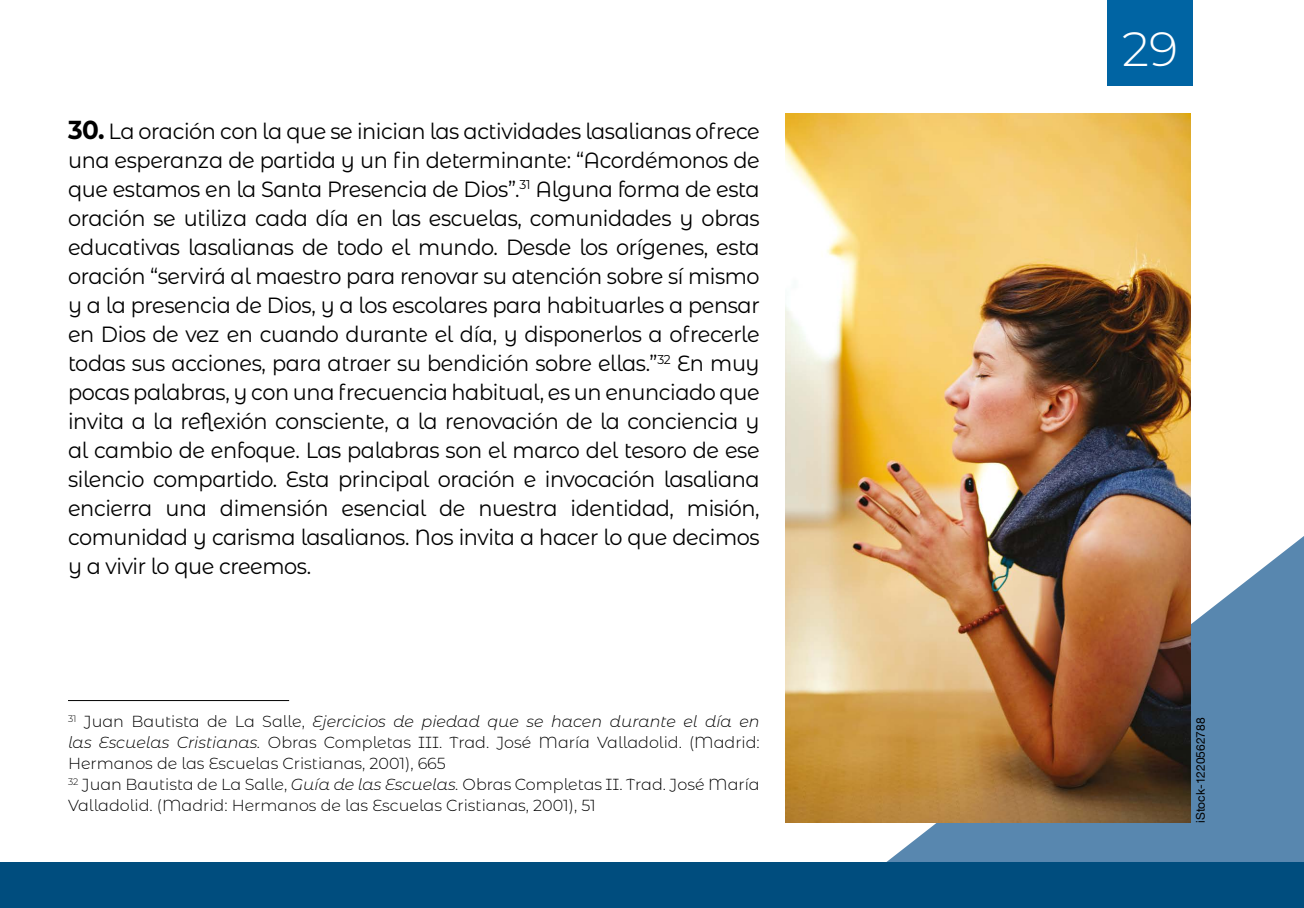
<style>
.page{position:relative;width:1304px;height:908px;background:#fff}
.page>*{position:absolute;margin:0;border:0;box-sizing:border-box;transform-origin:0 0}
.t1{font:300 48px "Montserrat Alternates";color:#fff}
.t2{font:22px/29px "Montserrat Alternates";letter-spacing:-.02em;color:#000;text-align:justify;scale:.95 1}
.t3{font:300 16px/21px "Montserrat Alternates";color:#000}
.t4{font:12px "Helvetica Neue";color:#000}
.s1{font-weight:700;font-size:26px}
.s2{font-family:"Montserrat"}
.s3{font-style:italic}
</style>
<div class="page">
<svg style="left:828px;top:536px;width:476px;height:326px;fill:#5887af"></svg>
<div style="left:1108px;top:0;width:85px;height:85px;background:#0064a3"></div>
<div style="left:0;top:862px;width:1304px;height:45px;background:#004d7e"></div>
<hr style="left:68px;top:700px;width:221px;height:1px;background:#000">
<img style="left:786px;top:113px;width:405px;height:709px">
<p class="t2" style="left:68px;top:115px;width:730px"><span class="s1">30.</span> La oración con la que se inician las actividades lasalianas ofrece una esperan<span class="s2">z</span>a de partida y un fin determinante: “Acordémonos de que estamos en la Santa Presencia de Dios”.<sup>31</sup> Alguna forma de esta oración se utili<span class="s2">z</span>a cada día en las escuelas, comunidades y obras educativas lasalianas de todo el mundo. Desde los orígenes, esta oración “servirá al maestro para renovar su atención sobre sí mismo y a la presencia de Dios, y a los escolares para habituarles a pensar en Dios de ve<span class="s2">z</span> en cuando durante el día, y disponerlos a ofrecerle todas sus acciones, para atraer su bendición sobre ellas.”<sup>32</sup> En muy pocas palabras, y con una frecuencia habitual, es un enunciado que invita a la reflexión consciente, a la renovación de la conciencia y al cambio de enfoque. Las palabras son el marco del tesoro de ese silencio compartido. Esta principal oración e invocación lasaliana encierra una dimensión esencial de nuestra identidad, misión, comunidad y carisma lasalianos. Nos invita a hacer lo que decimos y a vivir lo que creemos.</p>
<h1 class="t1" style="left:1122px;top:16px;width:57px">29</h1>
<p class="t3" style="left:68px;top:710px;width:693px"><sup>31</sup> Juan Bautista de La Salle, <span class="s3">Ejercicios de piedad que se hacen durante el día en las Escuelas Cristianas.</span> Obras Completas III. Trad. José María Valladolid. (Madrid:<br>Hermanos de las Escuelas Cristianas, 2001), 665<br><sup>32</sup> Juan Bautista de La Salle, <span class="s3">Guía de las Escuelas.</span> Obras Completas II. Trad. José María Valladolid. (Madrid: Hermanos de las Escuelas Cristianas, 2001), 51</p>
<p class="t4" style="left:1192px;top:822px;width:107px;rotate:-90deg">iStock-1220562788</p>
</div>
